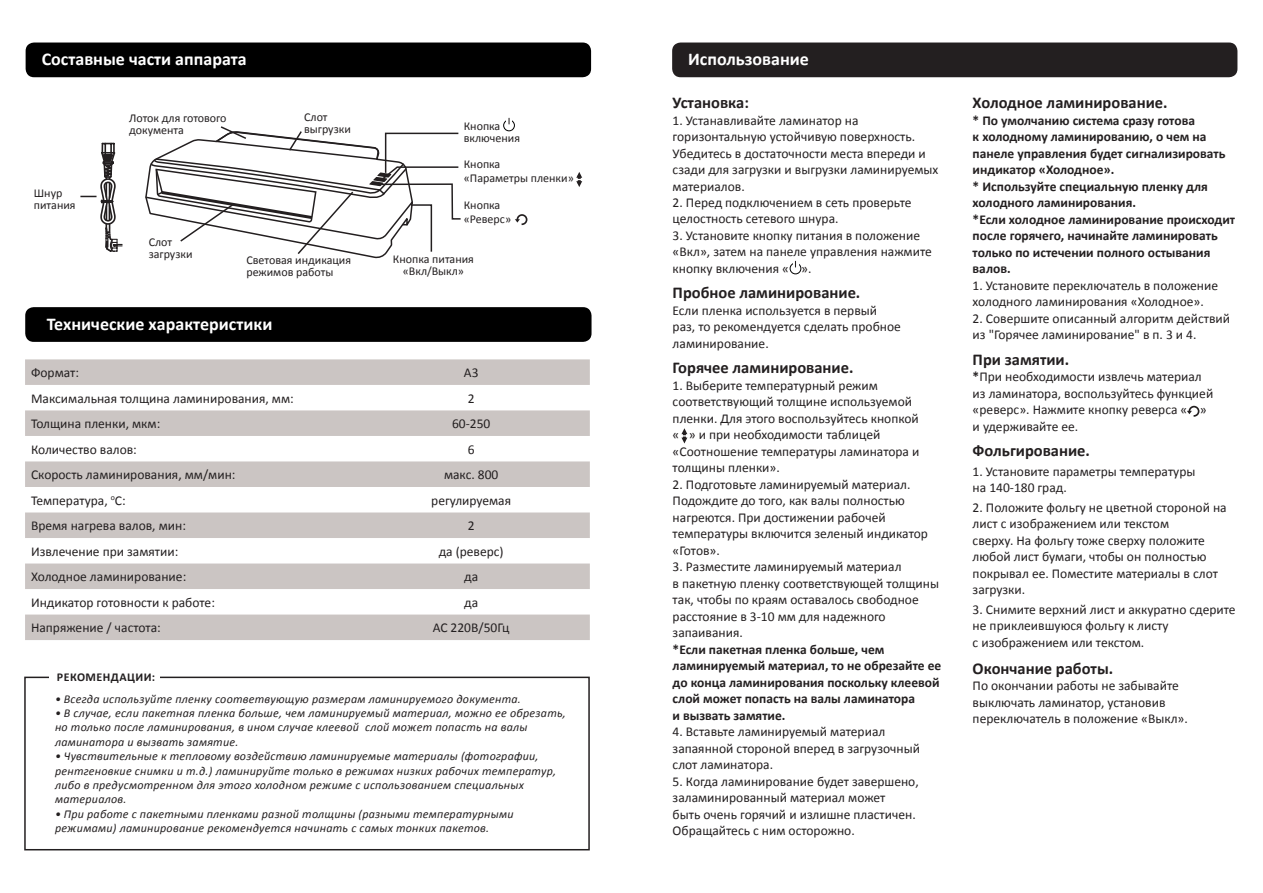
<style>
.page{position:relative;width:1263px;height:893px;background:#fff}
.page>*{position:absolute;margin:0;border:0;box-sizing:border-box;transform-origin:0 0}
.t1{font:700 18px "Calibri";color:#fff}
.t2{font:700 16.5px "Calibri";color:#231f20}
.t3{font:13.5px/16.5px "Calibri";color:#231f20}
.t4{font:700 13.5px/16.5px "Calibri";color:#231f20}
.t5{font:italic 12px/14.4px "Calibri";letter-spacing:.02em;color:#231f20}
.t6{font:12px/12px "Calibri";color:#231f20}
.t7{font:700 12px "Calibri";letter-spacing:.04em;color:#231f20}
.s1{font-weight:700}
</style>
<div class="page">
<div style="left:26px;top:43px;width:565px;height:34px;background:#000;border-radius:9px"></div>
<div style="left:672px;top:43px;width:565px;height:34px;background:#231f20;border-radius:9px"></div>
<svg style="left:80px;top:142px;width:42px;height:110px"></svg>
<svg style="left:145px;top:126px;width:316px;height:133px"></svg>
<div style="left:503px;top:120px;width:12px;height:11px;border:1px solid #000;border-radius:50%"></div>
<svg style="left:506px;top:118px;width:6px;height:6px"></svg>
<svg style="left:576px;top:172px;width:6px;height:15px"></svg>
<svg style="left:515px;top:214px;width:12px;height:11px"></svg>
<svg style="left:681px;top:428px;width:6px;height:15px"></svg>
<svg style="left:1187px;top:406px;width:12px;height:11px"></svg>
<div style="left:790px;top:263px;width:11px;height:11px;border:1px solid #000;border-radius:50%"></div>
<svg style="left:793px;top:261px;width:5px;height:6px"></svg>
<div style="left:25px;top:307px;width:566px;height:35px;background:#000;border-radius:9px"></div>
<svg style="left:25px;top:359px;width:565px;height:281px;fill:#cbc5c3"></svg>
<div style="left:24px;top:677px;width:566px;height:173px;border:2px solid #231f20"></div>
<div style="left:50px;top:667px;width:110px;height:20px;background:#fff"></div>
<p class="t1" style="left:42px;top:48px;width:207px">Составные части аппарата</p>
<p class="t1" style="left:688px;top:48px;width:122px">Использование</p>
<p class="t6" style="left:34px;top:187px;width:43px">Шнур питания</p>
<p class="t6" style="left:129px;top:112px;width:99px">Лоток для готового документа</p>
<p class="t6" style="left:304px;top:111px;width:48px">Слот выгрузки</p>
<p class="t6" style="left:149px;top:236px;width:45px">Слот загрузки</p>
<p class="t6" style="left:246px;top:254px;width:106px">Световая индикация режимов работы</p>
<p class="t6" style="left:464px;top:120px;width:58px">Кнопка включения</p>
<p class="t6" style="left:464px;top:158px;width:38px">Кнопка</p>
<p class="t6" style="left:464px;top:172px;width:112px">«Параметры пленки»</p>
<p class="t6" style="left:464px;top:199px;width:38px">Кнопка</p>
<p class="t6" style="left:464px;top:213px;width:49px">«Реверс»</p>
<p class="t6" style="left:393px;top:253px;width:83px">Кнопка питания</p>
<p class="t6" style="left:403px;top:265px;width:63px">«Вкл/Выкл»</p>
<p class="t1" style="left:47px;top:312px;width:227px">Технические характеристики</p>
<p class="t3" style="left:31px;top:365px;width:50px">Формат:</p>
<p class="t3" style="left:464px;top:365px;width:16px">А3</p>
<p class="t3" style="left:31px;top:390px;width:264px">Максимальная толщина ламинирования, мм:</p>
<p class="t3" style="left:468px;top:390px;width:8px">2</p>
<p class="t3" style="left:31px;top:416px;width:131px">Толщина пленки, мкм:</p>
<p class="t3" style="left:452px;top:416px;width:40px">60-250</p>
<p class="t3" style="left:31px;top:441px;width:107px">Количество валов:</p>
<p class="t3" style="left:468px;top:441px;width:8px">6</p>
<p class="t3" style="left:31px;top:467px;width:206px">Скорость ламинирования, мм/мин:</p>
<p class="t3" style="left:444px;top:467px;width:56px">макс. 800</p>
<p class="t3" style="left:31px;top:492px;width:96px">Температура, <sup>о</sup>С:</p>
<p class="t3" style="left:431px;top:492px;width:81px">регулируемая</p>
<p class="t3" style="left:31px;top:518px;width:156px">Время нагрева валов, мин:</p>
<p class="t3" style="left:468px;top:518px;width:8px">2</p>
<p class="t3" style="left:31px;top:543px;width:149px">Извлечение при замятии:</p>
<p class="t3" style="left:439px;top:543px;width:67px">да (реверс)</p>
<p class="t3" style="left:31px;top:569px;width:157px">Холодное ламинирование:</p>
<p class="t3" style="left:464px;top:569px;width:15px">да</p>
<p class="t3" style="left:31px;top:594px;width:185px">Индикатор готовности к работе:</p>
<p class="t3" style="left:464px;top:594px;width:15px">да</p>
<p class="t3" style="left:31px;top:620px;width:131px">Напряжение / частота:</p>
<p class="t3" style="left:433px;top:620px;width:78px">АС 220В/50Гц</p>
<p class="t7" style="left:57px;top:669px;width:100px">РЕКОМЕНДАЦИИ:</p>
<p class="t5" style="left:55px;top:691px;width:467px">• Всегда используйте пленку соответвующую размерам ламинируемого документа.</p>
<p class="t5" style="left:55px;top:705px;width:512px">• В случае, если пакетная пленка больше, чем ламинируемый материал, можно ее обрезать, но только после ламинирования, в ином случае клеевой слой может попасть на валы ламинатора и вызвать замятие.</p>
<p class="t5" style="left:55px;top:749px;width:485px">• Чувствительные к тепловому воздействию ламинируемые материалы (фотографии,</p>
<p class="t5" style="left:55px;top:763px;width:503px">рентгеновкие снимки и т.д.) ламинируйте только в режимах низких рабочих температур,</p>
<p class="t5" style="left:55px;top:777px;width:470px">либо в предусмотренном для этого холодном режиме с использованием специальных материалов.</p>
<p class="t5" style="left:55px;top:806px;width:460px">• При работе с пакетными пленками разной толщины (разными температурными режимами) ламинирование рекомендуется начинать с самых тонких пакетов.</p>
<p class="t2" style="left:673px;top:92px;width:78px">Установка:</p>
<p class="t3" style="left:673px;top:112px;width:267px">1. Устанавливайте ламинатор на горизонтальную устойчивую поверхность.<br>Убедитесь в достаточности места впереди и сзади для загрузки и выгрузки ламинируемых материалов.</p>
<p class="t3" style="left:673px;top:194px;width:240px">2. Перед подключением в сеть проверьте целостность сетевого шнура.</p>
<p class="t3" style="left:673px;top:227px;width:261px">3. Установите кнопку питания в положение «Вкл», затем на панеле управления нажмите кнопку включения « ».</p>
<p class="t2" style="left:673px;top:282px;width:189px">Пробное ламинирование.</p>
<p class="t3" style="left:673px;top:302px;width:230px">Если пленка используется в первый раз, то рекомендуется сделать пробное ламинирование.</p>
<p class="t2" style="left:673px;top:357px;width:182px">Горячее ламинирование.</p>
<p class="t3" style="left:673px;top:377px;width:248px">1. Выберите температурный режим соответствующий толщине используемой пленки. Для этого воспользуйтесь кнопкой « » и при необходимости таблицей «Соотношение температуры ламинатора и толщины пленки».</p>
<p class="t3" style="left:673px;top:476px;width:257px">2. Подготовьте ламинируемый материал.<br>Подождите до того, как валы полностью нагреются. При достижении рабочей температуры включится зеленый индикатор «Готов».</p>
<p class="t3" style="left:673px;top:558px;width:230px">3. Разместите ламинируемый материал</p>
<p class="t3" style="left:673px;top:575px;width:268px">в пакетную пленку соответствующей толщины так, чтобы по краям оставалось свободное расстояние в 3-10 мм для надежного запаивания.</p>
<p class="t4" style="left:673px;top:641px;width:270px">*Если пакетная пленка больше, чем ламинируемый материал, то не обрезайте ее до конца ламинирования поскольку клеевой слой может попасть на валы ламинатора</p>
<p class="t4" style="left:673px;top:707px;width:114px">и вызвать замятие.</p>
<p class="t3" style="left:673px;top:723px;width:249px">4. Вставьте ламинируемый материал запаянной стороной вперед в загрузочный слот ламинатора.</p>
<p class="t3" style="left:673px;top:773px;width:248px">5. Когда ламинирование будет завершено, заламинированный материал может<br>быть очень горячий и излишне пластичен.<br>Обращайтесь с ним осторожно.</p>
<p class="t2" style="left:973px;top:92px;width:196px">Холодное ламинирование.</p>
<p class="t4" style="left:973px;top:112px;width:224px">* По умолчанию система сразу готова</p>
<p class="t4" style="left:973px;top:128px;width:254px">к холодному ламинированию, о чем на панеле управления будет сигнализировать индикатор «Холодное».</p>
<p class="t4" style="left:973px;top:178px;width:237px">* Используйте специальную пленку для холодного ламинирования.</p>
<p class="t4" style="left:973px;top:211px;width:264px">*Если холодное ламинирование происходит после горячего, начинайте ламинировать только по истечении полного остывания валов.</p>
<p class="t3" style="left:973px;top:277px;width:247px">1. Установите переключатель в положение холодного ламинирования «Холодное».</p>
<p class="t3" style="left:973px;top:310px;width:259px">2. Совершите описанный алгоритм действий из "Горячее ламинирование" в п. 3 и 4.</p>
<p class="t2" style="left:973px;top:349px;width:98px">При замятии.</p>
<p class="t3" style="left:973px;top:368px;width:231px"><span class="s1">*</span>При необходимости извлечь материал</p>
<p class="t3" style="left:973px;top:385px;width:242px">из ламинатора, воспользуйтесь функцией «реверс». Нажмите кнопку реверса « »</p>
<p class="t3" style="left:973px;top:418px;width:107px">и удерживайте ее.</p>
<p class="t2" style="left:973px;top:440px;width:119px">Фольгирование.</p>
<p class="t3" style="left:973px;top:463px;width:224px">1. Установите параметры температуры</p>
<p class="t3" style="left:973px;top:479px;width:96px">на 140-180 град.</p>
<p class="t3" style="left:973px;top:499px;width:256px">2. Положите фольгу не цветной стороной на лист с изображением или текстом</p>
<p class="t3" style="left:973px;top:532px;width:235px">сверху. На фольгу тоже сверху положите любой лист бумаги, чтобы он полностью</p>
<p class="t3" style="left:973px;top:565px;width:247px">покрывал ее. Поместите материалы в слот загрузки.</p>
<p class="t3" style="left:973px;top:601px;width:264px">3. Снимите верхний лист и аккуратно сдерите не приклеившуюся фольгу к листу</p>
<p class="t3" style="left:973px;top:634px;width:173px">с изображением или текстом.</p>
<p class="t2" style="left:973px;top:658px;width:142px">Окончание работы.</p>
<p class="t3" style="left:973px;top:677px;width:217px">По окончании работы не забывайте выключать ламинатор, установив переключатель в положение «Выкл».</p>
</div>
